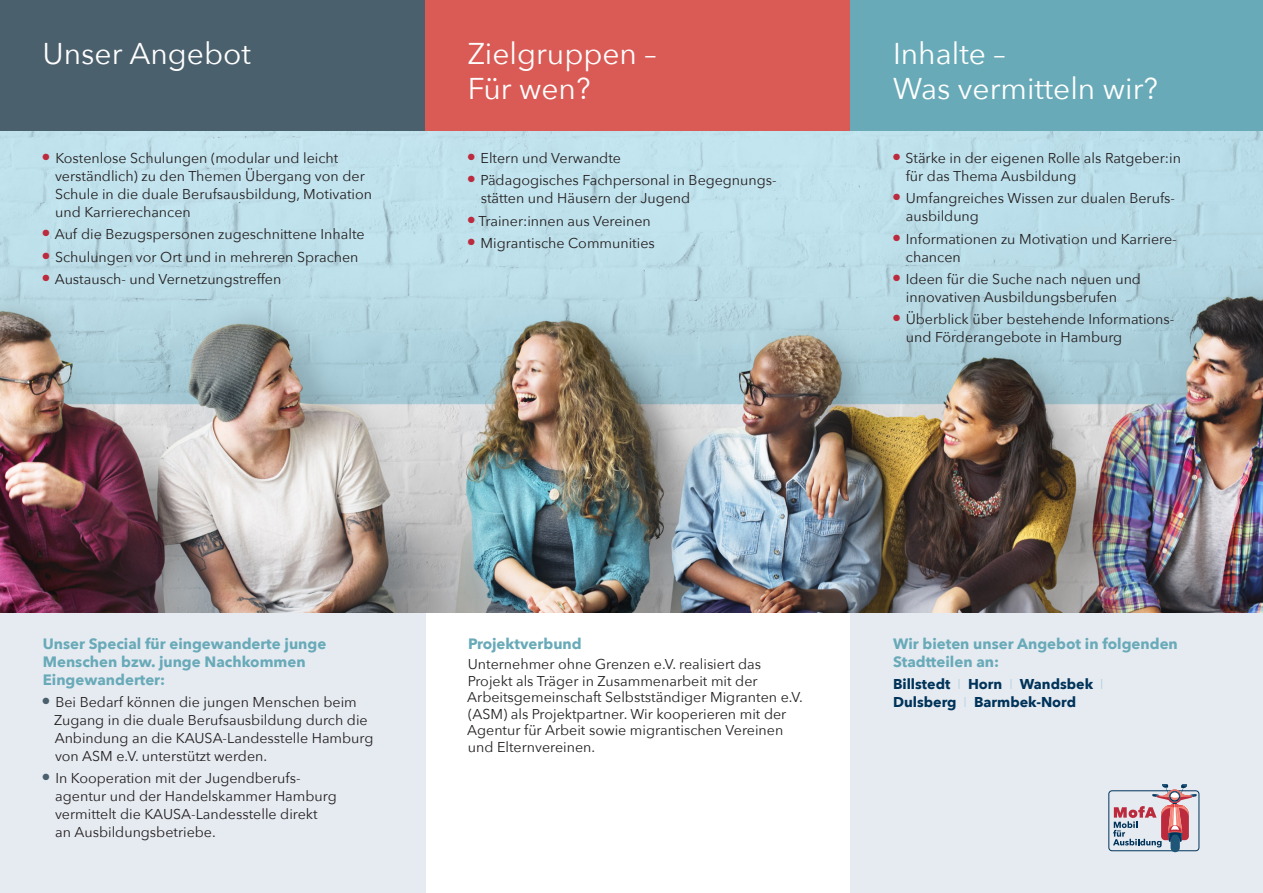
<style>
.page{position:relative;width:1263px;height:893px;background:#fff}
.page>*{position:absolute;margin:0;border:0;box-sizing:border-box;transform-origin:0 0}
.t1{font:30px/34.5px "Avenir Next";color:#fff}
.t2{font:700 15px/18px "Avenir Next";color:#69aab8}
.t3{font:14.25px/18px "Avenir Next";color:#231f20}
.t4{font:700 14.25px/18px "Avenir Next";color:#003359}
.s1{font-weight:200;color:#69aab8}
</style>
<div class="page">
<div style="left:850px;top:523px;width:413px;height:370px;background:#e6ebf2"></div>
<div style="left:0;top:556px;width:425px;height:337px;background:#e6ebf2"></div>
<div style="left:0;top:0;width:425px;height:132px;background:#4b606d"></div>
<div style="left:425px;top:0;width:425px;height:132px;background:#da5b55"></div>
<div style="left:850px;top:0;width:413px;height:132px;background:#69aab8"></div>
<img style="left:0;top:132px;width:1263px;height:480px">
<div style="left:1108px;top:791px;width:91px;height:60px;border:1px solid #003359;border-radius:3px"></div>
<svg style="left:1113px;top:784px;width:84px;height:68px"></svg>
<h1 class="t1" style="left:43px;top:35px;width:210px">Unser Angebot</h1>
<h1 class="t1" style="left:468px;top:35px;width:190px">Zielgruppen –<br>Für wen?</h1>
<h1 class="t1" style="left:893px;top:35px;width:266px">Inhalte –<br>Was vermitteln wir?</h1>
<p class="t3" style="left:55px;top:149px;width:319px;text-indent:-12px"><sup>●</sup> Kostenlose Schulungen (modular und leicht verständlich) zu den Themen Übergang von der Schule in die duale Berufsausbildung, Motivation und Karrierechancen</p>
<p class="t3" style="left:43px;top:225px;width:324px"><sup>●</sup> Auf die Bezugspersonen zugeschnittene Inhalte</p>
<p class="t3" style="left:43px;top:247px;width:317px"><sup>●</sup> Schulungen vor Ort und in mehreren Sprachen</p>
<p class="t3" style="left:43px;top:269px;width:240px"><sup>●</sup> Austausch- und Vernetzungstreffen</p>
<p class="t3" style="left:468px;top:149px;width:155px"><sup>●</sup> Eltern und Verwandte</p>
<p class="t3" style="left:481px;top:171px;width:297px;text-indent:-13px"><sup>●</sup> Pädagogisches Fachpersonal in Begegnungs&shy;stätten und Häusern der Jugend</p>
<p class="t3" style="left:468px;top:211px;width:184px"><sup>●</sup> Trainer:innen aus Vereinen</p>
<p class="t3" style="left:468px;top:233px;width:189px"><sup>●</sup> Migrantische Communities</p>
<p class="t3" style="left:906px;top:149px;width:277px;text-indent:-13px"><sup>●</sup> Stärke in der eigenen Rolle als Ratgeber:in für das Thema Ausbildung</p>
<p class="t3" style="left:906px;top:189px;width:271px;text-indent:-13px"><sup>●</sup> Umfangreiches Wissen zur dualen Berufs&shy;ausbildung</p>
<p class="t3" style="left:906px;top:229px;width:272px;text-indent:-13px"><sup>●</sup> Informationen zu Motivation und Karriere&shy;chancen</p>
<p class="t3" style="left:906px;top:269px;width:237px;text-indent:-13px"><sup>●</sup> Ideen für die Suche nach neuen und innovativen Ausbildungsberufen</p>
<p class="t3" style="left:906px;top:310px;width:270px;text-indent:-13px"><sup>●</sup> Überblick über bestehende Informations&shy;und Förderangebote in Hamburg</p>
<p class="t2" style="left:43px;top:634px;width:285px">Unser Special für eingewanderte junge<br>Menschen bzw. junge Nachkommen<br>Eingewanderter:</p>
<p class="t3" style="left:54px;top:692px;width:321px;text-indent:-11px"><sup>●</sup> Bei Bedarf können die jungen Menschen beim Zugang in die duale Berufsausbildung durch die Anbindung an die KAUSA-Landesstelle Hamburg von ASM e.V. unterstützt werden.</p>
<p class="t3" style="left:55px;top:768px;width:283px;text-indent:-12px"><sup>●</sup> In Kooperation mit der Jugendberufs&shy;agentur und der Handelskammer Hamburg vermittelt die KAUSA-Landesstelle direkt an Ausbildungsbetriebe.</p>
<p class="t2" style="left:468px;top:634px;width:115px">Projektverbund</p>
<p class="t3" style="left:467px;top:655px;width:337px;line-height:16.5px">Unternehmer ohne Grenzen e.V. realisiert das Projekt als Träger in Zusammenarbeit mit der Arbeitsgemeinschaft Selbstständiger Migranten e.V. (ASM) als Projektpartner. Wir kooperieren mit der Agentur für Arbeit sowie migrantischen Vereinen und Elternvereinen.</p>
<p class="t2" style="left:893px;top:634px;width:286px">Wir bieten unser Angebot in folgenden<br>Stadtteilen an:</p>
<p class="t4" style="left:893px;top:675px;width:212px">Billstedt <span class="s1">I</span> Horn <span class="s1">I</span> Wandsbek <span class="s1">I<br></span>Dulsberg <span class="s1">I</span> Barmbek-Nord</p>
</div>
